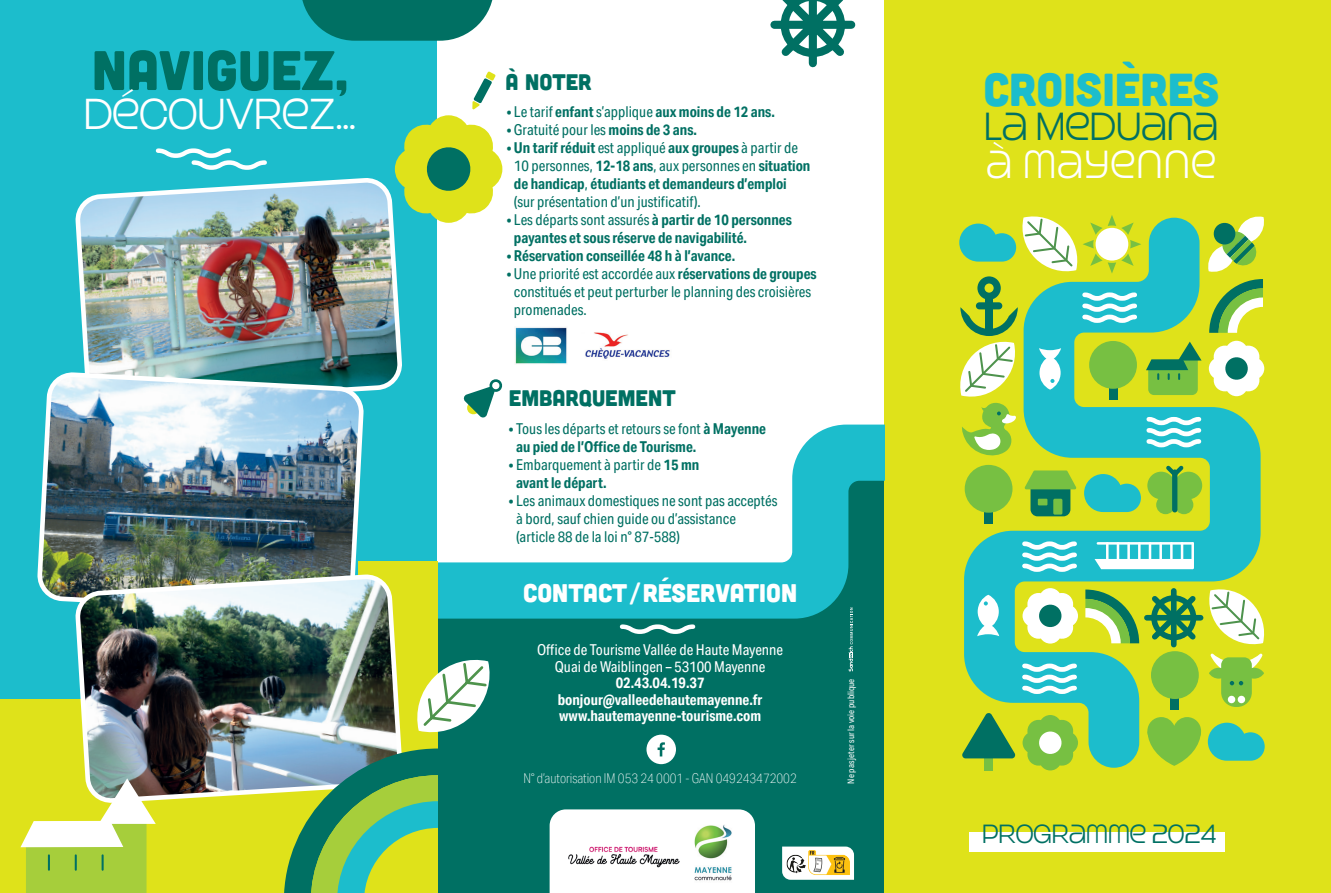
<style>
.page{position:relative;width:1331px;height:893px;background:#fff}
.page>*{position:absolute;margin:0;border:0;box-sizing:border-box;transform-origin:0 0}
.t1{font:55.5px "Cubano";color:#007063}
.t2{font:46.2px "Cubano";color:#1cbdcc}
.t3{font:42.9px "Strenuous Lt";color:#fff}
.t4{font:38.85px "Strenuous Lt";color:#007063}
.t5{font:38.85px "Strenuous Lt";letter-spacing:.04em;color:#fff}
.t6{font:26.1px "Strenuous Lt";color:#007063}
.t7{font:25.5px "Cubano";color:#fff}
.t8{font:22.5px "Cubano";color:#007063}
.t9{font:15px/18px "Aktiv Grotesk Cd";color:#007063}
.t10{font:700 15px/18px "Aktiv Grotesk Cd";color:#007063}
.t11{font:700 15px "Aktiv Grotesk Cd";color:#fff}
.t12{font:15px "Aktiv Grotesk Cd";color:#fff}
.t13{font:100 13.5px "Aktiv Grotesk Cd";color:#fff}
.t14{font:9px "Aktiv Grotesk Cd";color:#fff}
.s1{font-weight:400}
.s2{font-weight:700}
</style>
<div class="page">
<div style="left:0;top:0;width:438px;height:893px;background:#1cbdcc"></div>
<img style="left:77px;top:180px;width:323px;height:211px">
<div style="left:0;top:699px;width:439px;height:194px;background:#dfe21a"></div>
<div style="left:438px;top:599px;width:447px;height:294px;background:#007063"></div>
<svg style="left:646px;top:735px;width:30px;height:29px"></svg>
<svg style="left:463px;top:379px;width:40px;height:39px"></svg>
<svg style="left:770px;top:0;width:86px;height:68px"></svg>
<img style="left:585px;top:332px;width:85px;height:27px">
<img style="left:515px;top:327px;width:52px;height:37px">
<div style="left:550px;top:809px;width:205px;height:84px;background:#fff"></div>
<svg style="left:849px;top:651px;width:4px;height:20px"></svg>
<svg style="left:395px;top:71px;width:107px;height:152px"></svg>
<div style="left:884px;top:0;width:447px;height:893px;background:#dfe21a"></div>
<svg style="left:964px;top:514px;width:296px;height:254px;fill:#1cbdcc"></svg>
<div style="left:984px;top:509px;width:9px;height:14px;background:#007063"></div>
<div style="left:1171px;top:695px;width:8px;height:15px;background:#007063"></div>
<div style="left:1151px;top:651px;width:48px;height:48px;background:#77c042;border-radius:50%"></div>
<svg style="left:1207px;top:587px;width:58px;height:59px"></svg>
<svg style="left:1208px;top:723px;width:57px;height:38px"></svg>
<svg style="left:1022px;top:588px;width:56px;height:56px"></svg>
<svg style="left:1022px;top:715px;width:56px;height:55px"></svg>
<svg style="left:1085px;top:589px;width:54px;height:54px"></svg>
<svg style="left:1210px;top:653px;width:52px;height:54px"></svg>
<div style="left:984px;top:757px;width:9px;height:14px;background:#77c042"></div>
<svg style="left:962px;top:712px;width:54px;height:46px"></svg>
<svg style="left:1147px;top:717px;width:54px;height:49px"></svg>
<svg style="left:1147px;top:591px;width:54px;height:54px"></svg>
<svg style="left:1030px;top:476px;width:40px;height:40px"></svg>
<svg style="left:1020px;top:539px;width:59px;height:35px;background:#73d6df"></svg>
<svg style="left:1020px;top:661px;width:59px;height:35px;background:#73d6df"></svg>
<svg style="left:977px;top:595px;width:22px;height:41px"></svg>
<svg style="left:1094px;top:559px;width:99px;height:10px"></svg>
<hr style="left:1098px;top:542px;width:95px;height:3px;background:#fff">
<hr style="left:1191px;top:543px;width:3px;height:25px;background:#fff">
<hr style="left:1181px;top:543px;width:2px;height:24px;background:#fff">
<hr style="left:1170px;top:543px;width:3px;height:24px;background:#fff">
<hr style="left:1159px;top:543px;width:3px;height:24px;background:#fff">
<hr style="left:1149px;top:543px;width:2px;height:24px;background:#fff">
<hr style="left:1138px;top:543px;width:2px;height:24px;background:#fff">
<hr style="left:1127px;top:543px;width:3px;height:24px;background:#fff">
<hr style="left:1117px;top:543px;width:2px;height:24px;background:#fff">
<hr style="left:1106px;top:543px;width:2px;height:24px;background:#fff">
<svg style="left:959px;top:215px;width:306px;height:299px"></svg>
<div style="left:969px;top:832px;width:255px;height:19px;background:#fff"></div>
<svg style="left:302px;top:0;width:191px;height:41px;background:#158077"></svg>
<svg style="left:437px;top:425px;width:447px;height:226px"></svg>
<img style="left:37px;top:370px;width:330px;height:248px">
<svg style="left:155px;top:148px;width:112px;height:22px"></svg>
<div style="left:358px;top:561px;width:79px;height:255px;background:#dfe21a"></div>
<img style="left:77px;top:576px;width:323px;height:225px">
<svg style="left:20px;top:778px;width:136px;height:115px"></svg>
<svg style="left:417px;top:657px;width:73px;height:76px"></svg>
<img style="left:686px;top:817px;width:54px;height:69px">
<img style="left:565px;top:837px;width:117px;height:37px">
<svg style="left:284px;top:748px;width:154px;height:145px"></svg>
<svg style="left:782px;top:846px;width:72px;height:34px"></svg>
<img style="left:785px;top:850px;width:64px;height:26px">
<p class="t1" style="left:92px;top:35px;width:257px">NAVIGUEZ,</p>
<p class="t3" style="left:84px;top:87px;width:274px">DÉCOUVREZ...</p>
<p class="t8" style="left:505px;top:67px;width:88px">À NOTER</p>
<p class="t10" style="left:507px;top:103px;width:270px"><span class="s1">• Le tarif</span> enfant <span class="s1">s’applique</span> aux moins de 12 ans.</p>
<p class="t9" style="left:507px;top:121px;width:192px">• Gratuité pour les <span class="s2">moins de 3 ans.</span></p>
<p class="t9" style="left:514px;top:139px;width:298px;text-indent:-7px">• <span class="s2">Un tarif réduit</span> est appliqué <span class="s2">aux groupes</span> à partir de 10 personnes, <span class="s2">12-18 ans</span>, aux personnes en <span class="s2">situation de handicap</span>, <span class="s2">étudiants et demandeurs d’emploi </span>(sur présentation d’un justificatif).</p>
<p class="t10" style="left:514px;top:211px;width:279px;text-indent:-7px"><span class="s1">• Les départs sont assurés</span> à partir de 10 personnes payantes et sous réserve de navigabilité.</p>
<p class="t10" style="left:507px;top:247px;width:230px"><span class="s1">•</span> Réservation conseillée 48 h à l’avance.</p>
<p class="t9" style="left:514px;top:265px;width:304px;text-indent:-7px">• Une priorité est accordée aux <span class="s2">réservations de groupes </span>constitués et peut perturber le planning des croisières promenades.</p>
<p class="t8" style="left:509px;top:383px;width:168px">EMBARQUEMENT</p>
<p class="t10" style="left:516px;top:419px;width:251px;text-indent:-7px"><span class="s1">• Tous les départs et retours se font</span> à Mayenne au pied de l’Office de Tourisme.</p>
<p class="t9" style="left:516px;top:455px;width:185px;text-indent:-7px">• Embarquement à partir de <span class="s2">15 mn avant le départ.</span></p>
<p class="t9" style="left:516px;top:491px;width:263px;text-indent:-7px">• Les animaux domestiques ne sont pas acceptés à bord, sauf chien guide ou d’assistance (article 88 de la loi n° 87-588)</p>
<p class="t7" style="left:523px;top:577px;width:275px">CONTACT/RÉSERVATION</p>
<p class="t12" style="left:537px;top:641px;width:247px">Office de Tourisme Vallée de Haute Mayenne</p>
<p class="t12" style="left:555px;top:658px;width:212px">Quai de Waiblingen – 53100 Mayenne</p>
<p class="t11" style="left:616px;top:674px;width:90px">02.43.04.19.37</p>
<p class="t11" style="left:558px;top:691px;width:206px">bonjour@valleedehautemayenne.fr</p>
<p class="t11" style="left:559px;top:707px;width:204px">www.hautemayenne-tourisme.com</p>
<p class="t13" style="left:523px;top:770px;width:275px">N° d’autorisation IM 053 24 0001 - GAN 049243472002</p>
<p class="t14" style="left:846px;top:783px;width:106px;rotate:-90deg">Ne pas jeter sur la voie publique</p>
<p class="t2" style="left:983px;top:60px;width:237px">CROISIÈRES</p>
<p class="t4" style="left:984px;top:103px;width:236px">LA MEDUANA</p>
<p class="t5" style="left:986px;top:141px;width:231px">À MAYENNE</p>
<p class="t6" style="left:982px;top:817px;width:236px">PROGRAMME 2024</p>
</div>
